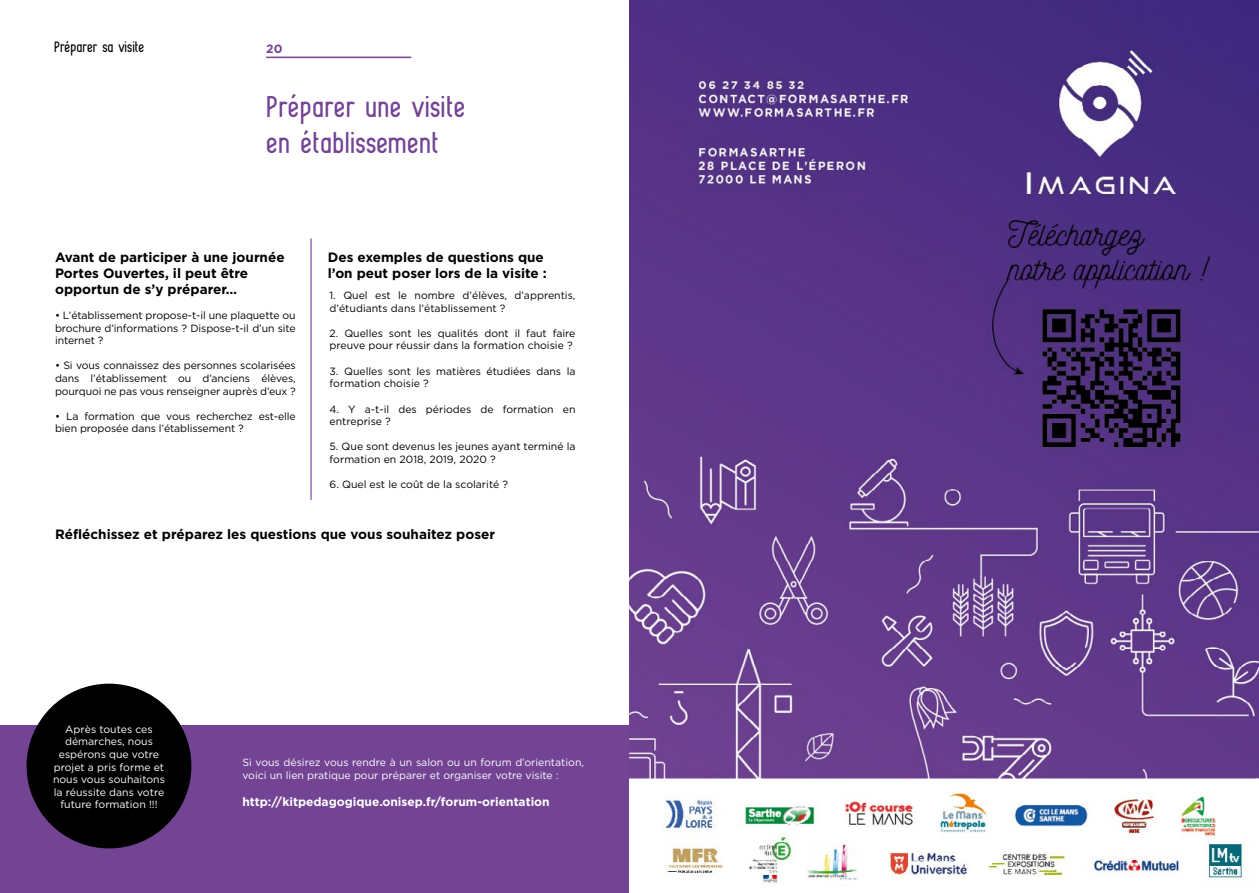
<style>
.page{position:relative;width:1259px;height:893px;background:#fff}
.page>*{position:absolute;margin:0;border:0;box-sizing:border-box;transform-origin:0 0}
.t1{font:500 30px/36px "Alpha";letter-spacing:.01em;color:#734394}
.t2{font:500 15px "Alpha";color:#000}
.t3{font:700 13.5px/16.2px "Gotham";color:#000}
.t4{font:700 12px "Gotham";color:#fff}
.t5{font:700 12px "Gotham";color:#734394}
.t6{font:10.5px/12.6px "Gotham";color:#000}
.t7{font:10.5px/12.6px "Gotham";color:#fff}
</style>
<div class="page">
<hr style="left:266px;top:57px;width:145px;height:1px;background:#734394">
<svg style="left:291px;top:94px;width:5px;height:4px"></svg>
<svg style="left:304px;top:130px;width:4px;height:4px"></svg>
<div style="left:0;top:726px;width:651px;height:167px;background:#734394"></div>
<hr style="left:310px;top:238px;width:2px;height:262px;background:#734394">
<div style="left:27px;top:684px;width:164px;height:164px;background:#000;border-radius:50%"></div>
<img style="left:629px;top:0;width:630px;height:893px">
<h2 class="t2" style="left:54px;top:37px;width:92px">Préparer sa visite</h2>
<p class="t5" style="left:266px;top:42px;width:18px">20</p>
<h1 class="t1" style="left:266px;top:88px;width:201px">Préparer une visite en établissement</h1>
<p class="t3" style="left:55px;top:248px;width:231px">Avant de participer à une journée<br>Portes Ouvertes, il peut être opportun de s’y préparer…</p>
<p class="t6" style="left:55px;top:309px;width:242px;text-align:justify">• L’établissement propose-t-il une plaquette ou brochure d’informations ? Dispose-t-il d’un site internet ?</p>
<p class="t6" style="left:55px;top:359px;width:242px;text-align:justify">• Si vous connaissez des personnes scolarisées dans l’établissement ou d’anciens élèves, pourquoi ne pas vous renseigner auprès d’eux ?</p>
<p class="t6" style="left:55px;top:410px;width:242px">• La formation que vous recherchez est-elle bien proposée dans l’établissement ?</p>
<p class="t3" style="left:328px;top:248px;width:220px">Des exemples de questions que l’on peut poser lors de la visite :</p>
<p class="t6" style="left:329px;top:289px;width:247px">1. Quel est le nombre d’élèves, d’apprentis, d’étudiants dans l’établissement ?</p>
<p class="t6" style="left:329px;top:327px;width:247px">2. Quelles sont les qualités dont il faut faire preuve pour réussir dans la formation choisie ?</p>
<p class="t6" style="left:329px;top:364px;width:247px">3. Quelles sont les matières étudiées dans la formation choisie ?</p>
<p class="t6" style="left:329px;top:402px;width:247px">4. Y a-t-il des périodes de formation en entreprise ?</p>
<p class="t6" style="left:329px;top:440px;width:247px">5. Que sont devenus les jeunes ayant terminé la formation en 2018, 2019, 2020 ?</p>
<p class="t6" style="left:329px;top:478px;width:180px">6. Quel est le coût de la scolarité ?</p>
<p class="t3" style="left:55px;top:525px;width:441px">Réfléchissez et préparez les questions que vous souhaitez poser</p>
<p class="t7" style="left:53px;top:722px;width:113px;text-align:center">Après toutes ces démarches, nous espérons que votre projet a pris forme et nous vous souhaitons la réussite dans votre future formation !!!</p>
<p class="t7" style="left:242px;top:756px;width:343px">Si vous désirez vous rendre à un salon ou un forum d’orientation, voici un lien pratique pour préparer et organiser votre visite :</p>
<p class="t4" style="left:242px;top:795px;width:309px">http://kitpedagogique.onisep.fr/forum-orientation</p>
</div>
